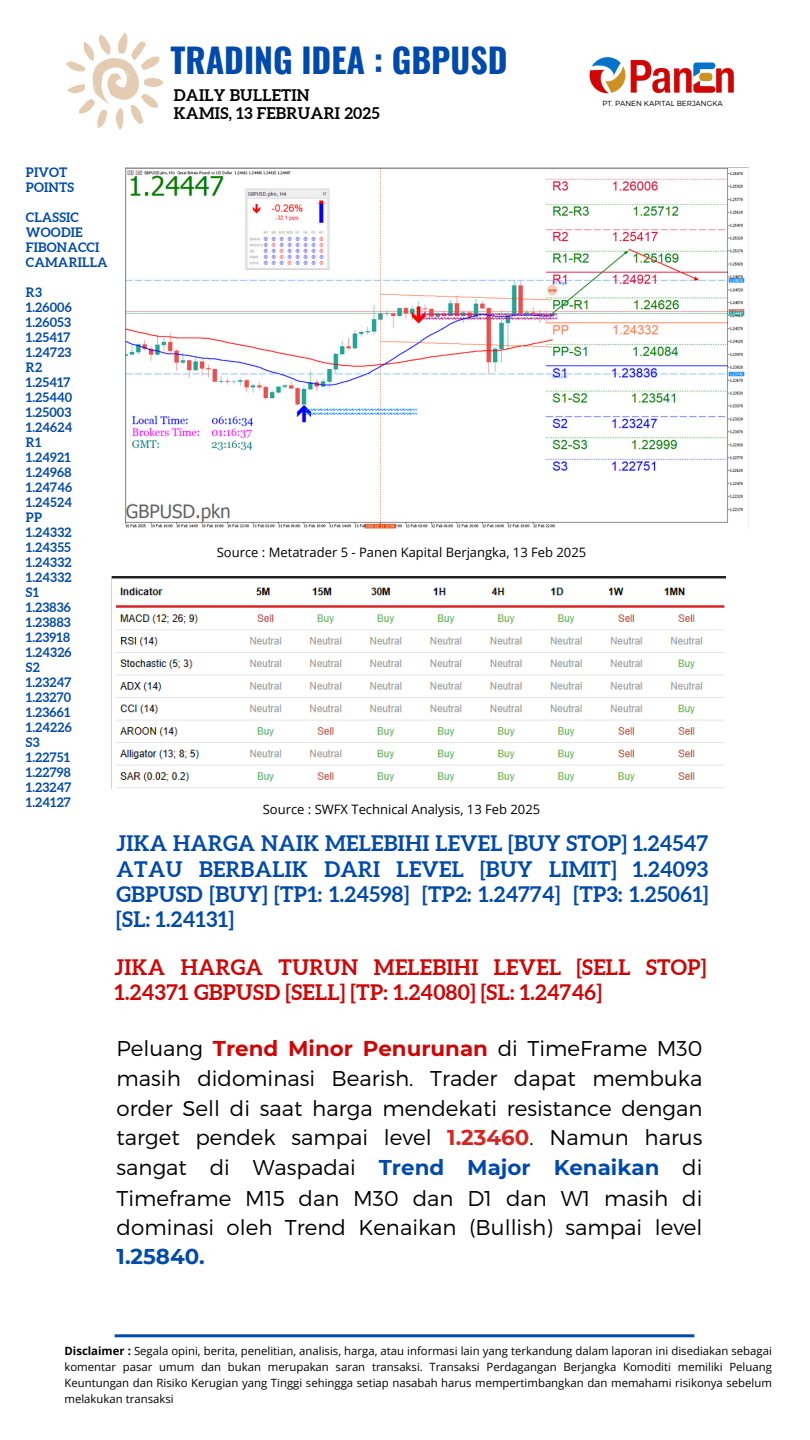
<style>
.page{position:relative;width:810px;height:1440px;background:#fff}
.page>*{position:absolute;margin:0;border:0;box-sizing:border-box;transform-origin:0 0}
.t1{font:700 33.8px "Oswald";color:#004aad}
.t2{font:300 21.4px/29.7px "Montserrat";color:#000;text-align:justify}
.t3{font:700 21.4px/25.4px "Aleo";letter-spacing:.015em;color:#004aad;text-align:justify}
.t4{font:700 21.4px/25.5px "Aleo";letter-spacing:.015em;color:#d20404}
.t5{font:700 16px/18.7px "Aleo";letter-spacing:.015em;color:#000}
.t6{font:700 13px/15px "Aleo";letter-spacing:.015em;color:#004aad}
.t7{font:13px "Open Sans";color:#000}
.t8{font:11.4px/15.8px "Open Sans";color:#000;text-align:justify}
.t9{font:300 7.4px "Montserrat";color:#000}
.s1{font-weight:700;color:#d20404}
.s2{font-weight:700;color:#d62622}
.s3{font-weight:700;color:#004aad}
.s4{font-weight:700}
</style>
<div class="page">
<svg style="left:66px;top:32px;width:97px;height:98px"></svg>
<img style="left:589px;top:57px;width:145px;height:37px">
<hr style="left:115px;top:1334px;width:579px;height:3px;background:#004aad">
<img style="left:111px;top:577px;width:614px;height:211px">
<img style="left:125px;top:167px;width:624px;height:362px">
<h1 class="t1" style="left:170px;top:34px;width:339px">TRADING IDEA : GBPUSD</h1>
<h4 class="t5" style="left:174px;top:86px;width:208px">DAILY BULLETIN<br>KAMIS, 13 FEBRUARI 2025</h4>
<p class="t9" style="left:603px;top:99px;width:122px">PT. PANEN KAPITAL BERJANGKA</p>
<h5 class="t6" style="left:26px;top:164px;width:50px">PIVOT<br>POINTS</h5>
<p class="t6" style="left:26px;top:209px;width:83px">CLASSIC<br>WOODIE<br>FIBONACCI<br>CAMARILLA</p>
<h6 class="t6" style="left:26px;top:284px;width:48px">R3<br>1.26006<br>1.26053<br>1.25417<br>1.24723<br>R2<br>1.25417<br>1.25440<br>1.25003<br>1.24624<br>R1<br>1.24921<br>1.24968<br>1.24746<br>1.24524<br>PP<br>1.24332<br>1.24355<br>1.24332<br>1.24332<br>S1<br>1.23836<br>1.23883<br>1.23918<br>1.24326<br>S2<br>1.23247<br>1.23270<br>1.23661<br>1.24226<br>S3<br>1.22751<br>1.22798<br>1.23247<br>1.24127</h6>
<h6 class="t7" style="left:217px;top:544px;width:371px">Source : Metatrader 5 - Panen Kapital Berjangka, 13 Feb 2025</h6>
<h2 class="t7" style="left:263px;top:800px;width:279px">Source : SWFX Technical Analysis, 13 Feb 2025</h2>
<p class="t3" style="left:117px;top:831px;width:593px">JIKA HARGA NAIK MELEBIHI LEVEL [BUY STOP] 1.24547<br>ATAU BERBALIK DARI LEVEL [BUY LIMIT] 1.24093<br>GBPUSD [BUY] [TP1: 1.24598] [TP2: 1.24774] [TP3: 1.25061] [SL: 1.24131]</p>
<h5 class="t4" style="left:115px;top:954px;width:593px">JIKA HARGA TURUN MELEBIHI LEVEL [SELL STOP]<br>1.24371 GBPUSD [SELL] [TP: 1.24080] [SL: 1.24746]</h5>
<h5 class="t2" style="left:117px;top:1032px;width:587px">Peluang <span class="s1">Trend Minor Penurunan</span> di TimeFrame M30 masih didominasi Bearish. Trader dapat membuka order Sell di saat harga mendekati resistance dengan target pendek sampai level <span class="s2">1.23460</span>. Namun harus sangat di Waspadai <span class="s3">Trend Major Kenaikan</span> di Timeframe M15 dan M30 dan D1 dan W1 masih di dominasi oleh Trend Kenaikan (Bullish) sampai level <span class="s3">1.25840.</span></h5>
<p class="t8" style="left:64px;top:1343px;width:709px"><span class="s4">Disclaimer :</span> Segala opini, berita, penelitian, analisis, harga, atau informasi lain yang terkandung dalam laporan ini disediakan sebagai komentar pasar umum dan bukan merupakan saran transaksi. Transaksi Perdagangan Berjangka Komoditi memiliki Peluang Keuntungan dan Risiko Kerugian yang Tinggi sehingga setiap nasabah harus mempertimbangkan dan memahami risikonya sebelum melakukan transaksi</p>
</div>
